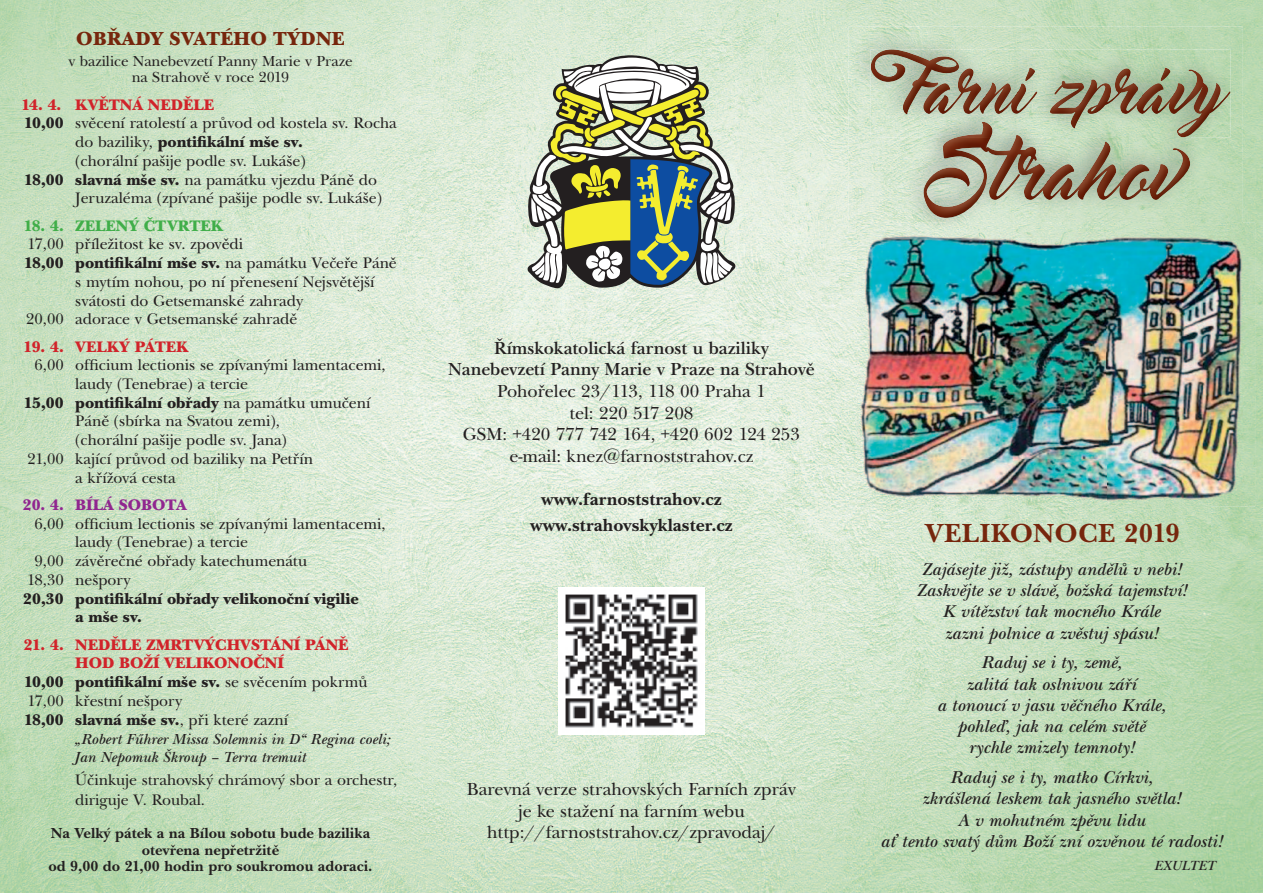
<style>
.page{position:relative;width:1263px;height:893px;background:#fff}
.page>*{position:absolute;margin:0;border:0;box-sizing:border-box;transform-origin:0 0}
.t1{font:700 27px "New Baskervil Itc TOT";letter-spacing:.025em;color:#76260d}
.t2{font:900 19.5px "New Baskervil Itc TOT";letter-spacing:.015em;color:#76260d}
.t3{font:18px/21.6px "New Baskervilltc TOT Rom";color:#231f20;text-align:center}
.t4{font:18px/21.6px "New Baskervil Itc TOT Sem Bol";color:#231f20;text-align:center}
.t5{font:700 18px/25.8px "New Baskervil Itc TOT";color:#231f20;text-align:center}
.t6{font:17.7px/21.3px "New Baskervil Itc TOT Sem Bol Ita";color:#231f20;text-align:center}
.t7{font:15.75px/18.8px "New Baskervilltc TOT Rom";color:#231f20}
.t8{font:900 15.75px/18.8px "New Baskervil Itc TOT";color:#231f20}
.t9{font:900 15.75px "New Baskervil Itc TOT";color:#d1232a}
.t10{font:900 15.75px "New Baskervil Itc TOT";color:#40ae49}
.t11{font:900 15.75px "New Baskervil Itc TOT";color:#90268f}
.t12{font:700 15px/16.5px "New Baskervil Itc TOT";color:#231f20;text-align:center}
.t13{font:15px/18.8px "New Baskervil Itc TOT Sem Bol Ita";color:#231f20}
.t14{font:15px/16.5px "New Baskervilltc TOT Rom";color:#231f20;text-align:center}
.t15{font:13.65px "New Baskervil Itc TOT Sem Bol Ita";color:#231f20}
.s1{font-family:"New Baskervil Itc TOT";font-weight:900}
.s2{font-family:"New Baskervilltc TOT Rom";font-weight:400}
</style>
<div class="page">
<img style="left:0;top:0;width:894px;height:210px">
<img style="left:894px;top:0;width:369px;height:52px">
<img style="left:0;top:210px;width:858px;height:210px">
<img style="left:0;top:420px;width:894px;height:473px">
<img style="left:894px;top:507px;width:317px;height:386px">
<img style="left:558px;top:588px;width:146px;height:146px">
<svg style="left:528px;top:55px;width:207px;height:233px;background:#c4cebf"></svg>
<svg style="left:530px;top:58px;width:202px;height:227px;background:#98a185"></svg>
<img style="left:858px;top:232px;width:248px;height:275px">
<img style="left:1106px;top:223px;width:149px;height:284px">
<img style="left:848px;top:27px;width:395px;height:51px">
<img style="left:848px;top:78px;width:49px;height:154px">
<img style="left:1194px;top:78px;width:49px;height:145px">
<img style="left:897px;top:137px;width:50px;height:86px">
<img style="left:1144px;top:137px;width:50px;height:86px">
<img style="left:947px;top:218px;width:197px;height:5px">
<img style="left:858px;top:223px;width:385px;height:9px">
<img style="left:871px;top:49px;width:360px;height:88px">
<img style="left:923px;top:137px;width:267px;height:81px">
<img style="left:923px;top:122px;width:267px;height:15px">
<p class="t2" style="left:76px;top:27px;width:270px">OBŘADY SVATÉHO TÝDNE</p>
<p class="t14" style="left:68px;top:53px;width:286px">v bazilice Nanebevzetí Panny Marie v Praze na Strahově v roce 2019</p>
<p class="t9" style="left:21px;top:95px;width:194px">14. 4. KVĚTNÁ NEDĚLE</p>
<p class="t7" style="left:24px;top:114px;width:374px"><span class="s1">10,00</span> svěcení ratolestí a průvod od kostela sv. Rocha</p>
<p class="t8" style="left:75px;top:133px;width:229px"><span class="s2">do baziliky,</span> pontifikální mše sv.</p>
<p class="t7" style="left:75px;top:152px;width:232px">(chorální pašije podle sv. Lukáše)</p>
<p class="t7" style="left:24px;top:170px;width:355px"><span class="s1">18,00 slavná mše sv.</span> na památku vjezdu Páně do</p>
<p class="t7" style="left:75px;top:189px;width:308px">Jeruzaléma (zpívané pašije podle sv. Lukáše)</p>
<p class="t10" style="left:23px;top:216px;width:201px">18. 4. ZELENÝ ČTVRTEK</p>
<p class="t7" style="left:27px;top:235px;width:217px">17,00 příležitost ke sv. zpovědi</p>
<p class="t8" style="left:24px;top:254px;width:374px">18,00 pontifikální mše sv. <span class="s2">na památku Večeře Páně</span></p>
<p class="t7" style="left:75px;top:273px;width:301px">s mytím nohou, po ní přenesení Nejsvětější</p>
<p class="t7" style="left:75px;top:291px;width:229px">svátosti do Getsemanské zahrady</p>
<p class="t7" style="left:26px;top:310px;width:273px">20,00 adorace v Getsemanské zahradě</p>
<p class="t9" style="left:23px;top:337px;width:167px">19. 4. VELKÝ PÁTEK</p>
<p class="t7" style="left:75px;top:356px;width:312px;text-indent:-41px">6,00 officium lectionis se zpívanými lamentacemi, laudy (Tenebrae) a tercie</p>
<p class="t8" style="left:24px;top:394px;width:348px">15,00 pontifikální obřady <span class="s2">na památku umučení</span></p>
<p class="t7" style="left:75px;top:412px;width:206px">Páně (sbírka na Svatou zemi),</p>
<p class="t7" style="left:75px;top:431px;width:213px">(chorální pašije podle sv. Jana)</p>
<p class="t7" style="left:28px;top:450px;width:287px">21,00 kající průvod od baziliky na Petřín</p>
<p class="t7" style="left:75px;top:468px;width:102px">a křížová cesta</p>
<p class="t11" style="left:23px;top:495px;width:166px">20. 4. BÍLÁ SOBOTA</p>
<p class="t7" style="left:34px;top:514px;width:353px">6,00 officium lectionis se zpívanými lamentacemi,</p>
<p class="t7" style="left:75px;top:533px;width:174px">laudy (Tenebrae) a tercie</p>
<p class="t7" style="left:34px;top:552px;width:274px">9,00 závěrečné obřady katechumenátu</p>
<p class="t7" style="left:27px;top:571px;width:105px">18,30 nešpory</p>
<p class="t8" style="left:75px;top:590px;width:285px;text-indent:-52px">20,30 pontifikální obřady velikonoční vigilie a mše sv.</p>
<p class="t9" style="left:24px;top:635px;width:326px">21. 4. NEDĚLE ZMRTVÝCHVSTÁNÍ PÁNĚ</p>
<p class="t9" style="left:75px;top:654px;width:210px">HOD BOŽÍ VELIKONOČNÍ</p>
<p class="t8" style="left:24px;top:673px;width:345px">10,00 pontifikální mše sv. <span class="s2">se svěcením pokrmů</span></p>
<p class="t7" style="left:27px;top:692px;width:157px">17,00 křestní nešpory</p>
<p class="t8" style="left:24px;top:710px;width:266px">18,00 slavná mše sv.<span class="s2">, při které zazní</span></p>
<p class="t13" style="left:75px;top:730px;width:317px">„Robert Fűhrer Missa Solemnis in D“ Regina coeli;<br>Jan Nepomuk Škroup – Terra tremuit</p>
<p class="t7" style="left:75px;top:771px;width:323px;line-height:19.5px">Účinkuje strahovský chrámový sbor a orchestr, diriguje V. Roubal.</p>
<p class="t12" style="left:48px;top:825px;width:326px">Na Velký pátek a na Bílou sobotu bude bazilika otevřena nepřetržitě<br>od 9,00 do 21,00 hodin pro soukromou adoraci.</p>
<p class="t4" style="left:448px;top:337px;width:368px">Římskokatolická farnost u baziliky<br>Nanebevzetí Panny Marie v Praze na Strahově</p>
<p class="t3" style="left:463px;top:381px;width:339px">Pohořelec 23/113, 118 00 Praha 1<br>tel: 220 517 208<br>GSM: +420 777 742 164, +420 602 124 253 e-mail: knez@farnoststrahov.cz</p>
<p class="t5" style="left:530px;top:486px;width:204px">www.farnoststrahov.cz www.strahovskyklaster.cz</p>
<p class="t3" style="left:467px;top:779px;width:331px">Barevná verze strahovských Farních zpráv je ke stažení na farním webu http://farnoststrahov.cz/zpravodaj/</p>
<h1 class="t1" style="left:925px;top:517px;width:256px">VELIKONOCE 2019</h1>
<p class="t6" style="left:917px;top:559px;width:272px">Zajásejte již, zástupy andělů v nebi!<br>Zaskvějte se v slávě, božská tajemství!<br>K vítězství tak mocného Krále<br>zazni polnice a zvěstuj spásu!</p>
<p class="t6" style="left:938px;top:652px;width:230px">Raduj se i ty, země,<br>zalitá tak oslnivou září<br>a tonoucí v jasu věčného Krále, pohleď, jak na celém světě rychle zmizely temnoty!</p>
<p class="t6" style="left:882px;top:767px;width:343px">Raduj se i ty, matko Církvi,<br>zkrášlená leskem tak jasného světla!<br>A v mohutném zpěvu lidu<br>ať tento svatý dům Boží zní ozvěnou té radosti!</p>
<p class="t15" style="left:1155px;top:858px;width:63px">EXULTET</p>
</div>
